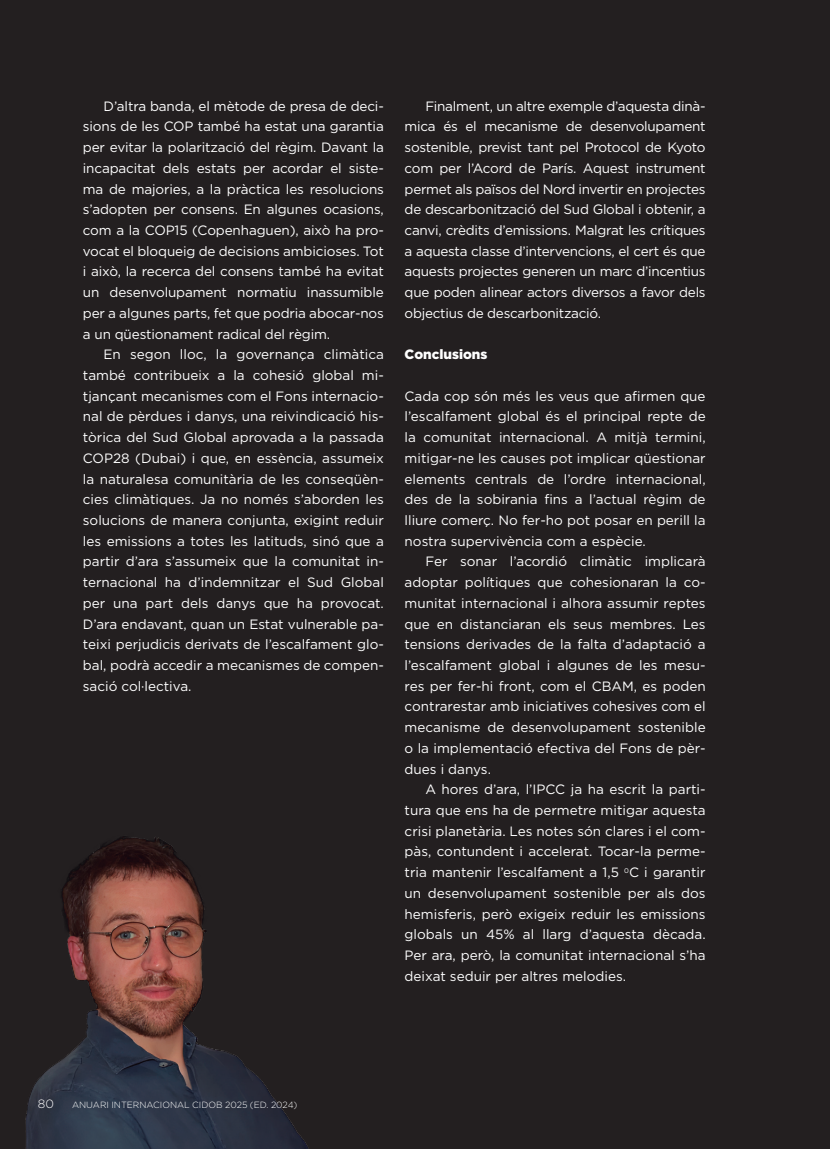
<style>
.page{position:relative;width:830px;height:1149px;background:#fff}
.page>*{position:absolute;margin:0;border:0;box-sizing:border-box;transform-origin:0 0}
.t1{font:13.5px/20.7px "Gotham";color:#fff;text-align:justify}
.t2{font:900 13.5px "Gotham";color:#fff}
.t3{font:300 12px "Gotham";color:#fff}
.t4{font:300 9px "Gotham";color:#fff}
</style>
<div class="page">
<div style="left:0;top:0;width:829px;height:1148px;background:#231f20"></div>
<img style="left:25px;top:836px;width:283px;height:312px">
<p class="t1" style="left:83px;top:95px;width:302px;text-indent:21px">D’altra banda, el mètode de presa de deci&shy;sions de les COP també ha estat una garantia per evitar la polarització del règim. Davant la incapacitat dels estats per acordar el siste&shy;ma de majories, a la pràctica les resolucions s’adopten per consens. En algunes ocasions, com a la COP15 (Copenhaguen), això ha pro&shy;vocat el bloqueig de decisions ambicioses. Tot i això, la recerca del consens també ha evitat un desenvolupament normatiu inassumible per a algunes parts, fet que podria abocar-nos a un qüestionament radical del règim.</p>
<p class="t1" style="left:83px;top:344px;width:302px;text-indent:21px">En segon lloc, la governança climàtica també contribueix a la cohesió global mi&shy;tjançant mecanismes com el Fons internacio&shy;nal de pèrdues i danys, una reivindicació his&shy;tòrica del Sud Global aprovada a la passada COP28 (Dubai) i que, en essència, assumeix la naturalesa comunitària de les conseqüèn&shy;cies climàtiques. Ja no només s’aborden les solucions de manera conjunta, exigint reduir les emissions a totes les latituds, sinó que a partir d’ara s’assumeix que la comunitat in&shy;ternacional ha d’indemnitzar el Sud Global per una part dels danys que ha provocat.<br>D’ara endavant, quan un Estat vulnerable pa&shy;teixi perjudicis derivats de l’escalfament glo&shy;bal, podrà accedir a mecanismes de compen&shy;sació col·lectiva.</p>
<p class="t1" style="left:404px;top:95px;width:302px;text-indent:21px">Finalment, un altre exemple d’aquesta dinà&shy;mica és el mecanisme de desenvolupament sostenible, previst tant pel Protocol de Kyoto com per l’Acord de París. Aquest instrument permet als països del Nord invertir en projectes de descarbonització del Sud Global i obtenir, a canvi, crèdits d’emissions. Malgrat les crítiques a aquesta classe d’intervencions, el cert és que aquests projectes generen un marc d’incentius que poden alinear actors diversos a favor dels objectius de descarbonització.</p>
<p class="t2" style="left:404px;top:345px;width:84px">Conclusions</p>
<p class="t1" style="left:404px;top:385px;width:302px">Cada cop són més les veus que afirmen que l’escalfament global és el principal repte de la comunitat internacional. A mitjà termini, mitigar-ne les causes pot implicar qüestionar elements centrals de l’ordre internacional, des de la sobirania fins a l’actual règim de lliure comerç. No fer-ho pot posar en perill la nostra supervivència com a espècie.</p>
<p class="t1" style="left:404px;top:550px;width:302px;text-indent:21px">Fer sonar l’acordió climàtic implicarà adoptar polítiques que cohesionaran la co&shy;munitat internacional i alhora assumir reptes que en distanciaran els seus membres. Les tensions derivades de la falta d’adaptació a l’escalfament global i algunes de les mesu&shy;res per fer-hi front, com el CBAM, es poden contrarestar amb iniciatives cohesives com el mecanisme de desenvolupament sostenible o la implementació efectiva del Fons de pèr&shy;dues i danys.</p>
<p class="t1" style="left:404px;top:778px;width:302px;text-indent:21px">A hores d’ara, l’IPCC ja ha escrit la parti&shy;tura que ens ha de permetre mitigar aquesta crisi planetària. Les notes són clares i el com&shy;pàs, contundent i accelerat. Tocar-la perme&shy;tria mantenir l’escalfament a 1,5 <sup>0</sup>C i garantir un desenvolupament sostenible per als dos hemisferis, però exigeix reduir les emissions globals un 45% al llarg d’aquesta dècada.<br>Per ara, però, la comunitat internacional s’ha deixat seduir per altres melodies.</p>
<p class="t3" style="left:38px;top:1095px;width:18px">80</p>
<p class="t4" style="left:72px;top:1098px;width:227px">ANUARI INTERNACIONAL CIDOB 2025 (ED. 2024)</p>
</div>
